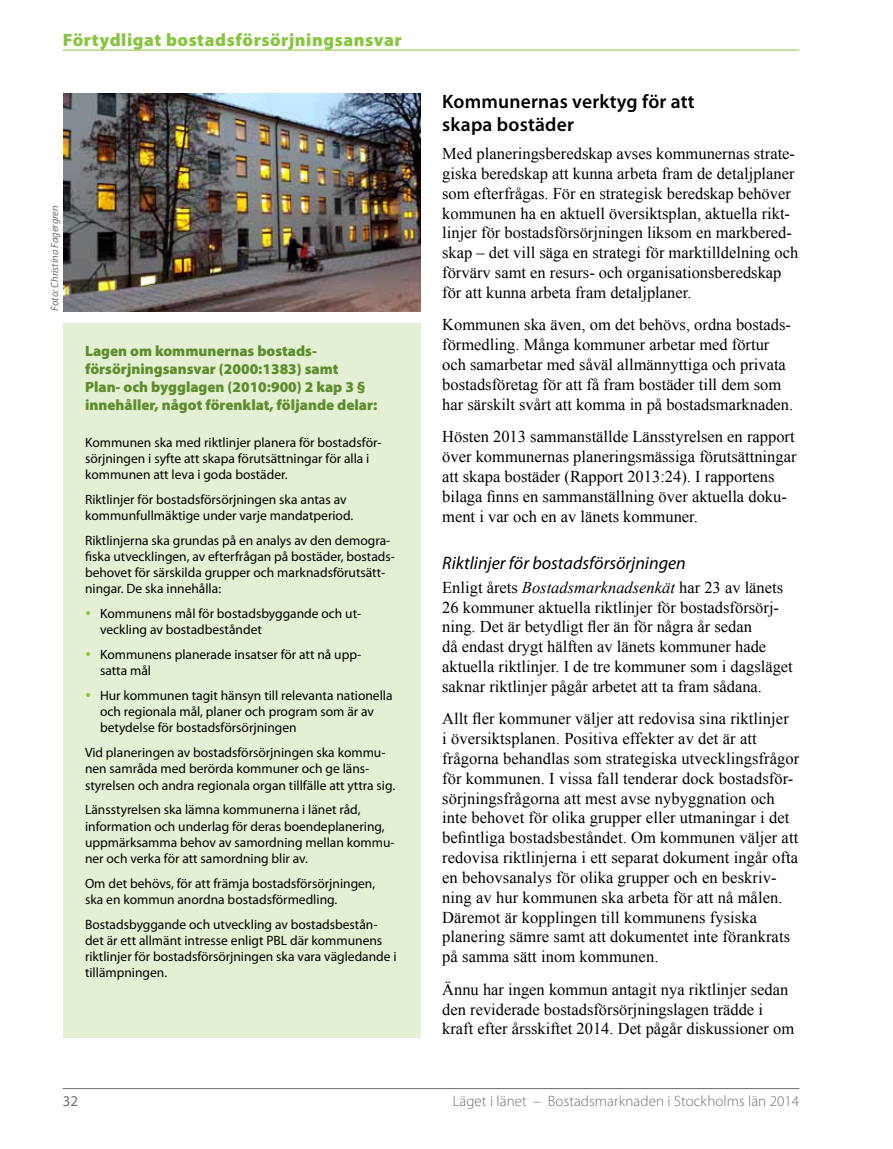
<style>
.page{position:relative;width:893px;height:1149px;background:#fff}
.page>*{position:absolute;margin:0;border:0;box-sizing:border-box;transform-origin:0 0}
.t1{font:600 19.5px/22.5px "Myriad Pro";letter-spacing:.01em;color:#000}
.t2{font:900 18px "Myriad Pro";letter-spacing:.03em;color:#88c540}
.t3{font:italic 18px "Myriad Pro";color:#000}
.t4{font:16.5px/19.8px "Times New Roman";color:#000}
.t5{font:900 15px/18px "Myriad Pro";color:#5c8c2b}
.t6{font:300 15px "Myriad Pro";letter-spacing:.005em;color:#6d6e71}
.t7{font:15px "Myriad Pro";color:#6d6e71}
.t8{font:13.5px/16.2px "Myriad Pro";color:#000}
.t9{font:italic 10.5px "Myriad Pro";color:#6d6e71}
.s1{font-style:italic}
</style>
<div class="page">
<hr style="left:63px;top:50px;width:736px;height:1px;background:#88c540">
<hr style="left:63px;top:1087px;width:736px;height:1px;background:#6d6e71">
<div style="left:64px;top:323px;width:357px;height:714px;background:#e4f0d4"></div>
<img style="left:64px;top:94px;width:357px;height:217px">
<p class="t2" style="left:63px;top:29px;width:341px">Förtydligat bostadsförsörjningsansvar</p>
<p class="t9" style="left:48px;top:310px;width:107px;rotate:-90deg">Foto: Christina Fagergren</p>
<p class="t5" style="left:85px;top:342px;width:294px">Lagen om kommunernas bostads&shy;försörjningsansvar (2000:1383) samt<br>Plan- och bygglagen (2010:900) 2 kap 3 § innehåller, något förenklat, följande delar:</p>
<p class="t8" style="left:85px;top:433px;width:298px">Kommunen ska med riktlinjer planera för bostadsför&shy;sörjningen i syfte att skapa förutsättningar för alla i kommunen att leva i goda bostäder.</p>
<p class="t8" style="left:85px;top:491px;width:270px">Riktlinjer för bostadsförsörjningen ska antas av kommunfullmäktige under varje mandatperiod.</p>
<p class="t8" style="left:85px;top:531px;width:311px">Riktlinjerna ska grundas på en analys av den demogra&shy;fiska utvecklingen, av efterfrågan på bostäder, bostads&shy;behovet för särskilda grupper och marknadsförutsätt&shy;ningar. De ska innehålla:</p>
<p class="t8" style="left:100px;top:605px;width:262px">Kommunens mål för bostadsbyggande och ut&shy;veckling av bostadbeståndet</p>
<p class="t8" style="left:100px;top:646px;width:263px">Kommunens planerade insatser för att nå upp&shy;satta mål</p>
<p class="t8" style="left:100px;top:687px;width:294px">Hur kommunen tagit hänsyn till relevanta nationella och regionala mål, planer och program som är av betydelse för bostadsförsörjningen</p>
<p class="t8" style="left:85px;top:744px;width:312px">Vid planeringen av bostadsförsörjningen ska kommu&shy;nen samråda med berörda kommuner och ge läns&shy;styrelsen och andra regionala organ tillfälle att yttra sig.</p>
<p class="t8" style="left:85px;top:801px;width:311px">Länsstyrelsen ska lämna kommunerna i länet råd, information och underlag för deras boendeplanering, uppmärksamma behov av samordning mellan kommu&shy;ner och verka för att samordning blir av.</p>
<p class="t8" style="left:85px;top:874px;width:292px">Om det behövs, för att främja bostadsförsörjningen, ska en kommun anordna bostadsförmedling.</p>
<p class="t8" style="left:85px;top:915px;width:313px">Bostadsbyggande och utveckling av bostadsbestån&shy;det är ett allmänt intresse enligt PBL där kommunens riktlinjer för bostadsförsörjningen ska vara vägledande i tillämpningen.</p>
<p class="t1" style="left:442px;top:90px;width:254px">Kommunernas verktyg för att skapa bostäder</p>
<p class="t4" style="left:442px;top:143px;width:358px">Med planeringsberedskap avses kommunernas strate&shy;giska beredskap att kunna arbeta fram de detaljplaner som efterfrågas. För en strategisk beredskap behöver kommunen ha en aktuell översiktsplan, aktuella rikt&shy;linjer för bostadsförsörjningen liksom en markbered&shy;skap – det vill säga en strategi för marktilldelning och förvärv samt en resurs- och organisationsberedskap för att kunna arbeta fram detaljplaner.</p>
<p class="t4" style="left:442px;top:314px;width:353px">Kommunen ska även, om det behövs, ordna bostads&shy;förmedling. Många kommuner arbetar med förtur och samarbetar med såväl allmännyttiga och privata bostadsföretag för att få fram bostäder till dem som har särskilt svårt att komma in på bostadsmarknaden.</p>
<p class="t4" style="left:442px;top:426px;width:356px">Hösten 2013 sammanställde Länsstyrelsen en rapport över kommunernas planeringsmässiga förutsättningar att skapa bostäder (Rapport 2013:24). I rapportens bilaga finns en sammanställning över aktuella doku&shy;ment i var och en av länets kommuner.</p>
<p class="t3" style="left:442px;top:551px;width:245px">Riktlinjer för bostadsförsörjningen</p>
<p class="t4" style="left:442px;top:577px;width:352px">Enligt årets <span class="s1">Bostadsmarknadsenkät</span> har 23 av länets 26 kommuner aktuella riktlinjer för bostadsförsörj&shy;ning. Det är betydligt fler än för några år sedan<br>då endast drygt hälften av länets kommuner hade aktuella riktlinjer. I de tre kommuner som i dagsläget saknar riktlinjer pågår arbetet att ta fram sådana.</p>
<p class="t4" style="left:442px;top:708px;width:359px">Allt fler kommuner väljer att redovisa sina riktlinjer<br>i översiktsplanen. Positiva effekter av det är att frågorna behandlas som strategiska utvecklingsfrågor för kommunen. I vissa fall tenderar dock bostadsför&shy;sörjningsfrågorna att mest avse nybyggnation och inte behovet för olika grupper eller utmaningar i det befintliga bostadsbeståndet. Om kommunen väljer att redovisa riktlinjerna i ett separat dokument ingår ofta en behovsanalys för olika grupper och en beskriv&shy;ning av hur kommunen ska arbeta för att nå målen.<br>Däremot är kopplingen till kommunens fysiska planering sämre samt att dokumentet inte förankrats på samma sätt inom kommunen.</p>
<p class="t4" style="left:442px;top:978px;width:353px">Ännu har ingen kommun antagit nya riktlinjer sedan den reviderade bostadsförsörjningslagen trädde i kraft efter årsskiftet 2014. Det pågår diskussioner om</p>
<p class="t7" style="left:63px;top:1091px;width:17px">32</p>
<p class="t6" style="left:453px;top:1091px;width:348px">Läget i länet – Bostadsmarknaden i Stockholms län 2014</p>
</div>
